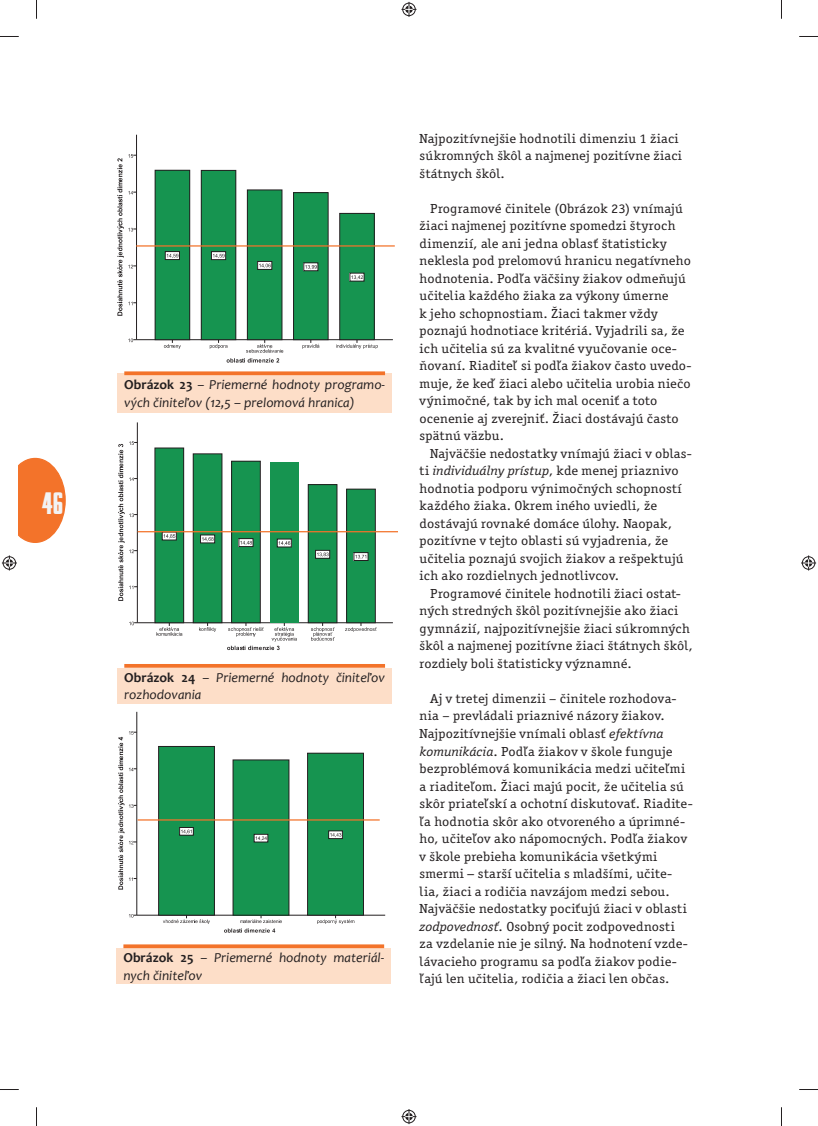
<style>
.page{position:relative;width:818px;height:1126px;background:#fff}
.page>*{position:absolute;margin:0;border:0;box-sizing:border-box;transform-origin:0 0}
.t1{font:32.5px "Futura Display DOT Compress";color:#f2f3f4}
.t2{font:italic 13.75px/17.5px "Candara";color:#231f20}
.t3{font:13.12px/17.5px "Officina Serif Itc TOT";letter-spacing:.02em;color:#231f20;scale:1.1 1}
.s1{font-weight:700;font-style:normal}
.s2{font-style:italic}
</style>
<div class="page">
<svg style="left:19px;top:458px;width:47px;height:85px"></svg>
<div style="left:116px;top:948px;width:275px;height:35px;background:#fddec8"></div>
<svg style="left:123px;top:944px;width:261px;height:4px"></svg>
<div style="left:117px;top:668px;width:275px;height:35px;background:#fddec8"></div>
<hr style="left:124px;top:664px;width:261px;height:3px;background:#f3732a">
<hr style="left:136px;top:339px;width:256px;height:1px;background:#231f20">
<svg style="left:336px;top:339px;width:41px;height:10px"></svg>
<svg style="left:302px;top:340px;width:17px;height:9px"></svg>
<svg style="left:246px;top:339px;width:37px;height:13px"></svg>
<svg style="left:210px;top:340px;width:17px;height:9px"></svg>
<svg style="left:164px;top:340px;width:17px;height:9px"></svg>
<hr style="left:136px;top:135px;width:1px;height:204px;background:#231f20">
<svg style="left:117px;top:154px;width:19px;height:162px"></svg>
<svg style="left:128px;top:338px;width:8px;height:4px"></svg>
<div style="left:155px;top:170px;width:35px;height:169px;background:#169450"></div>
<div style="left:155px;top:170px;width:35px;height:170px;border:1px solid #231f20"></div>
<div style="left:201px;top:170px;width:35px;height:169px;background:#169450"></div>
<div style="left:201px;top:170px;width:35px;height:170px;border:1px solid #231f20"></div>
<div style="left:247px;top:190px;width:35px;height:149px;background:#169450"></div>
<div style="left:247px;top:190px;width:35px;height:150px;border:1px solid #231f20"></div>
<div style="left:293px;top:193px;width:35px;height:146px;background:#169450"></div>
<div style="left:293px;top:192px;width:35px;height:148px;border:1px solid #231f20"></div>
<div style="left:339px;top:213px;width:35px;height:126px;background:#169450"></div>
<div style="left:339px;top:213px;width:35px;height:127px;border:1px solid #231f20"></div>
<svg style="left:351px;top:275px;width:12px;height:5px"></svg>
<div style="left:303px;top:263px;width:15px;height:8px;background:#fff"></div>
<div style="left:303px;top:262px;width:15px;height:9px;border:1px solid #231f20"></div>
<svg style="left:305px;top:265px;width:12px;height:4px"></svg>
<div style="left:257px;top:261px;width:15px;height:8px;border:1px solid #231f20"></div>
<svg style="left:259px;top:263px;width:11px;height:5px"></svg>
<div style="left:211px;top:251px;width:15px;height:9px;border:1px solid #231f20"></div>
<svg style="left:213px;top:254px;width:11px;height:4px"></svg>
<div style="left:165px;top:251px;width:14px;height:9px;border:1px solid #231f20"></div>
<svg style="left:167px;top:254px;width:11px;height:4px"></svg>
<svg style="left:226px;top:358px;width:53px;height:4px"></svg>
<hr style="left:137px;top:622px;width:255px;height:1px;background:#231f20">
<svg style="left:345px;top:622px;width:32px;height:9px"></svg>
<svg style="left:311px;top:623px;width:23px;height:17px"></svg>
<svg style="left:199px;top:623px;width:17px;height:9px"></svg>
<svg style="left:156px;top:623px;width:26px;height:12px"></svg>
<hr style="left:137px;top:422px;width:1px;height:200px;background:#231f20">
<svg style="left:118px;top:441px;width:19px;height:160px"></svg>
<svg style="left:129px;top:621px;width:8px;height:4px"></svg>
<div style="left:155px;top:448px;width:28px;height:174px;background:#169450"></div>
<div style="left:155px;top:448px;width:29px;height:175px;border:1px solid #231f20"></div>
<div style="left:193px;top:454px;width:29px;height:168px;background:#169450"></div>
<div style="left:193px;top:453px;width:29px;height:170px;border:1px solid #231f20"></div>
<div style="left:231px;top:461px;width:29px;height:161px;background:#169450"></div>
<div style="left:231px;top:461px;width:29px;height:162px;border:1px solid #231f20"></div>
<div style="left:270px;top:462px;width:28px;height:160px;background:#169450"></div>
<div style="left:308px;top:484px;width:29px;height:138px;background:#169450"></div>
<div style="left:308px;top:484px;width:29px;height:139px;border:1px solid #231f20"></div>
<div style="left:346px;top:489px;width:29px;height:133px;background:#169450"></div>
<div style="left:346px;top:489px;width:29px;height:134px;border:1px solid #231f20"></div>
<div style="left:353px;top:552px;width:15px;height:8px;border:1px solid #231f20"></div>
<svg style="left:355px;top:554px;width:11px;height:5px"></svg>
<div style="left:315px;top:550px;width:14px;height:8px;border:1px solid #231f20"></div>
<svg style="left:317px;top:552px;width:11px;height:5px"></svg>
<svg style="left:278px;top:541px;width:12px;height:4px"></svg>
<div style="left:239px;top:538px;width:14px;height:8px;background:#fff"></div>
<div style="left:238px;top:538px;width:15px;height:8px;border:1px solid #231f20"></div>
<svg style="left:240px;top:541px;width:12px;height:4px"></svg>
<div style="left:200px;top:535px;width:14px;height:8px;background:#fff"></div>
<div style="left:200px;top:534px;width:15px;height:9px;border:1px solid #231f20"></div>
<svg style="left:202px;top:537px;width:11px;height:4px"></svg>
<svg style="left:163px;top:534px;width:12px;height:4px"></svg>
<svg style="left:227px;top:622px;width:70px;height:28px"></svg>
<hr style="left:137px;top:914px;width:248px;height:1px;background:#231f20">
<svg style="left:317px;top:915px;width:37px;height:8px"></svg>
<svg style="left:240px;top:915px;width:42px;height:7px"></svg>
<svg style="left:163px;top:915px;width:47px;height:8px"></svg>
<hr style="left:136px;top:711px;width:1px;height:204px;background:#231f20">
<svg style="left:118px;top:731px;width:19px;height:158px"></svg>
<svg style="left:129px;top:913px;width:8px;height:4px"></svg>
<div style="left:158px;top:746px;width:56px;height:169px;background:#169450"></div>
<div style="left:158px;top:746px;width:56px;height:169px;border:1px solid #231f20"></div>
<div style="left:233px;top:759px;width:56px;height:156px;background:#169450"></div>
<div style="left:233px;top:759px;width:56px;height:156px;border:1px solid #231f20"></div>
<div style="left:307px;top:753px;width:56px;height:162px;background:#169450"></div>
<div style="left:307px;top:753px;width:56px;height:162px;border:1px solid #231f20"></div>
<div style="left:328px;top:830px;width:14px;height:8px;border:1px solid #231f20"></div>
<svg style="left:330px;top:832px;width:11px;height:5px"></svg>
<div style="left:254px;top:834px;width:14px;height:8px;border:1px solid #231f20"></div>
<svg style="left:255px;top:836px;width:11px;height:4px"></svg>
<div style="left:179px;top:827px;width:14px;height:8px;border:1px solid #231f20"></div>
<svg style="left:181px;top:829px;width:10px;height:4px"></svg>
<svg style="left:224px;top:928px;width:51px;height:4px"></svg>
<div style="left:117px;top:373px;width:275px;height:39px;background:#fddec8"></div>
<svg style="left:124px;top:371px;width:261px;height:4px"></svg>
<hr style="left:136px;top:245px;width:258px;height:1px;background:#f3732a">
<hr style="left:137px;top:531px;width:261px;height:1px;background:#f3732a">
<hr style="left:137px;top:819px;width:242px;height:1px;background:#f3732a">
<svg style="left:0;top:36px;width:19px;height:1px"></svg>
<svg style="left:799px;top:36px;width:18px;height:1px"></svg>
<svg style="left:0;top:1089px;width:19px;height:1px"></svg>
<svg style="left:799px;top:1089px;width:18px;height:1px"></svg>
<svg style="left:36px;top:0;width:1px;height:19px"></svg>
<svg style="left:36px;top:1107px;width:1px;height:18px"></svg>
<svg style="left:401px;top:2px;width:15px;height:15px"></svg>
<svg style="left:401px;top:1109px;width:15px;height:14px"></svg>
<svg style="left:2px;top:555px;width:15px;height:15px"></svg>
<svg style="left:801px;top:555px;width:14px;height:15px"></svg>
<h1 class="t1" style="left:42px;top:484px;width:22px">46</h1>
<p class="t2" style="left:124px;top:377px;width:262px"><span class="s1">Obrázok 23</span> – Priemerné hodnoty programo&shy;vých činiteľov (12,5 – prelomová hranica)</p>
<p class="t2" style="left:124px;top:670px;width:262px"><span class="s1">Obrázok 24</span> – Priemerné hodnoty činiteľov rozhodovania</p>
<p class="t2" style="left:123px;top:950px;width:262px"><span class="s1">Obrázok 25</span> – Priemerné hodnoty materiál&shy;nych činiteľov</p>
<p class="t3" style="left:419px;top:130px;width:240px">Najpozitívnejšie hodnotili dimenziu 1 žiaci súkromných škôl a najmenej pozitívne žiaci štátnych škôl.</p>
<p class="t3" style="left:419px;top:200px;width:248px;text-indent:11px">Programové činitele (Obrázok 23) vnímajú žiaci najmenej pozitívne spomedzi štyroch dimenzií, ale ani jedna oblasť štatisticky neklesla pod prelomovú hranicu negatívneho hodnotenia. Podľa väčšiny žiakov odmeňujú učitelia každého žiaka za výkony úmerne<br>k jeho schopnostiam. Žiaci takmer vždy poznajú hodnotiace kritériá. Vyjadrili sa, že ich učitelia sú za kvalitné vyučovanie oce&shy;ňovaní. Riaditeľ si podľa žiakov často uvedo&shy;muje, že keď žiaci alebo učitelia urobia niečo výnimočné, tak by ich mal oceniť a toto ocenenie aj zverejniť. Žiaci dostávajú často spätnú väzbu.</p>
<p class="t3" style="left:419px;top:445px;width:249px;text-indent:11px">Najväčšie nedostatky vnímajú žiaci v oblas&shy;ti <span class="s2">individuálny prístup</span>, kde menej priaznivo hodnotia podporu výnimočných schopností každého žiaka. Okrem iného uviedli, že dostávajú rovnaké domáce úlohy. Naopak, pozitívne v tejto oblasti sú vyjadrenia, že učitelia poznajú svojich žiakov a rešpektujú ich ako rozdielnych jednotlivcov.</p>
<p class="t3" style="left:419px;top:585px;width:249px;text-indent:11px">Programové činitele hodnotili žiaci ostat&shy;ných stredných škôl pozitívnejšie ako žiaci gymnázií, najpozitívnejšie žiaci súkromných škôl a najmenej pozitívne žiaci štátnych škôl, rozdiely boli štatisticky významné.</p>
<p class="t3" style="left:419px;top:690px;width:250px;text-indent:11px">Aj v tretej dimenzii – činitele rozhodova&shy;nia – prevládali priaznivé názory žiakov.<br>Najpozitívnejšie vnímali oblasť <span class="s2">efektívna komunikácia</span>. Podľa žiakov v škole funguje bezproblémová komunikácia medzi učiteľmi a riaditeľom. Žiaci majú pocit, že učitelia sú skôr priateľskí a ochotní diskutovať. Riadite&shy;ľa hodnotia skôr ako otvoreného a úprimné&shy;ho, učiteľov ako nápomocných. Podľa žiakov v škole prebieha komunikácia všetkými smermi − starší učitelia s mladšími, učite&shy;lia, žiaci a rodičia navzájom medzi sebou.<br>Najväčšie nedostatky pociťujú žiaci v oblasti <span class="s2">zodpovednosť</span>. Osobný pocit zodpovednosti<br>za vzdelanie nie je silný. Na hodnotení vzde&shy;lávacieho programu sa podľa žiakov podie&shy;ľajú len učitelia, rodičia a žiaci len občas.</p>
</div>
